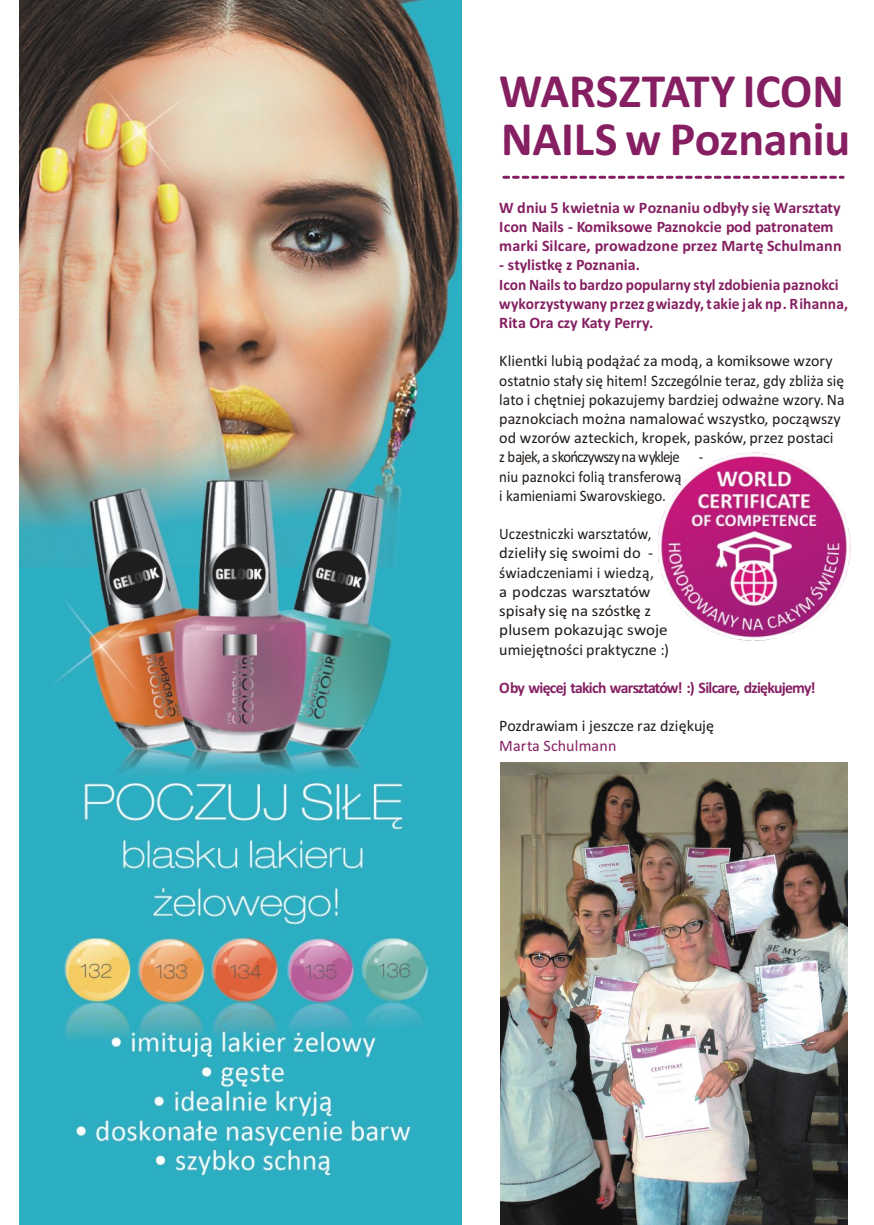
<style>
.page{position:relative;width:874px;height:1225px;background:#fff}
.page>*{position:absolute;margin:0;border:0;box-sizing:border-box;transform-origin:0 0}
.t1{font:700 48px/48px "Calibri";letter-spacing:-.005em;color:#851f61}
.t2{font:16px/19.2px "Calibri";color:#1f1a17}
.t3{font:700 16px/19.2px "Calibri";color:#851f61}
.t4{font:16px/19.2px "Calibri";color:#1f1a17;scale:.94 1}
.t5{font:700 16px "Calibri";letter-spacing:-.045em;color:#851f61}
.t6{font:16px "Calibri";letter-spacing:.01em;color:#851f61}
</style>
<div class="page">
<img style="left:500px;top:762px;width:347px;height:462px">
<img style="left:19px;top:0;width:442px;height:1224px">
<img style="left:658px;top:452px;width:193px;height:189px">
<svg style="left:502px;top:175px;width:343px;height:4px"></svg>
<h1 class="t1" style="left:499px;top:71px;width:352px">WARSZTATY ICON<br>NAILS w Poznaniu</h1>
<p class="t3" style="left:499px;top:199px;width:344px">W dniu 5 kwietnia w Poznaniu odby³y siê Warsztaty<br>Icon Nails - Komiksowe Paznokcie pod patronatem marki Silcare, prowadzone przez Martê Schulmann</p>
<p class="t3" style="left:499px;top:257px;width:350px">- stylistkê z Poznania.<br>Icon Nails to bardzo popularny styl zdobienia paznokci wykorzystywany przez gwiazdy,takie jak np. Rihanna, Rita Ora czy Katy Perry.</p>
<p class="t2" style="left:499px;top:353px;width:347px">Klientki lubi¹ pod¹¿aæ za mod¹, a komiksowe wzory ostatnio sta³y siê hitem! Szczególnie teraz, gdy zbli¿a siê lato i chêtniej pokazujemy bardziej odwa¿ne wzory. Na paznokciach mo¿na namalowaæ wszystko, pocz¹wszy od wzorów azteckich, kropek, pasków, przez postaci<br>z bajek, a skoñczywszyna wykleje -<br>niu paznokci foli¹ transferow¹<br>i kamieniami Swarovskiego.</p>
<p class="t4" style="left:499px;top:525px;width:182px">Uczestniczki warsztatów, dzieli³y siê swoimi do - œwiadczeniami i wiedz¹,<br>a podczas warsztatów spisa³y siê na szóstkê z plusem pokazuj¹c swoje umiejêtnoœci praktyczne :)</p>
<p class="t5" style="left:499px;top:681px;width:318px">Oby wiêcej takich warsztatów! :) Silcare, dziêkujemy!</p>
<p class="t2" style="left:499px;top:717px;width:216px">Pozdrawiam i jeszcze raz dziêkujê</p>
<p class="t6" style="left:499px;top:738px;width:119px">Marta Schulmann</p>
</div>
